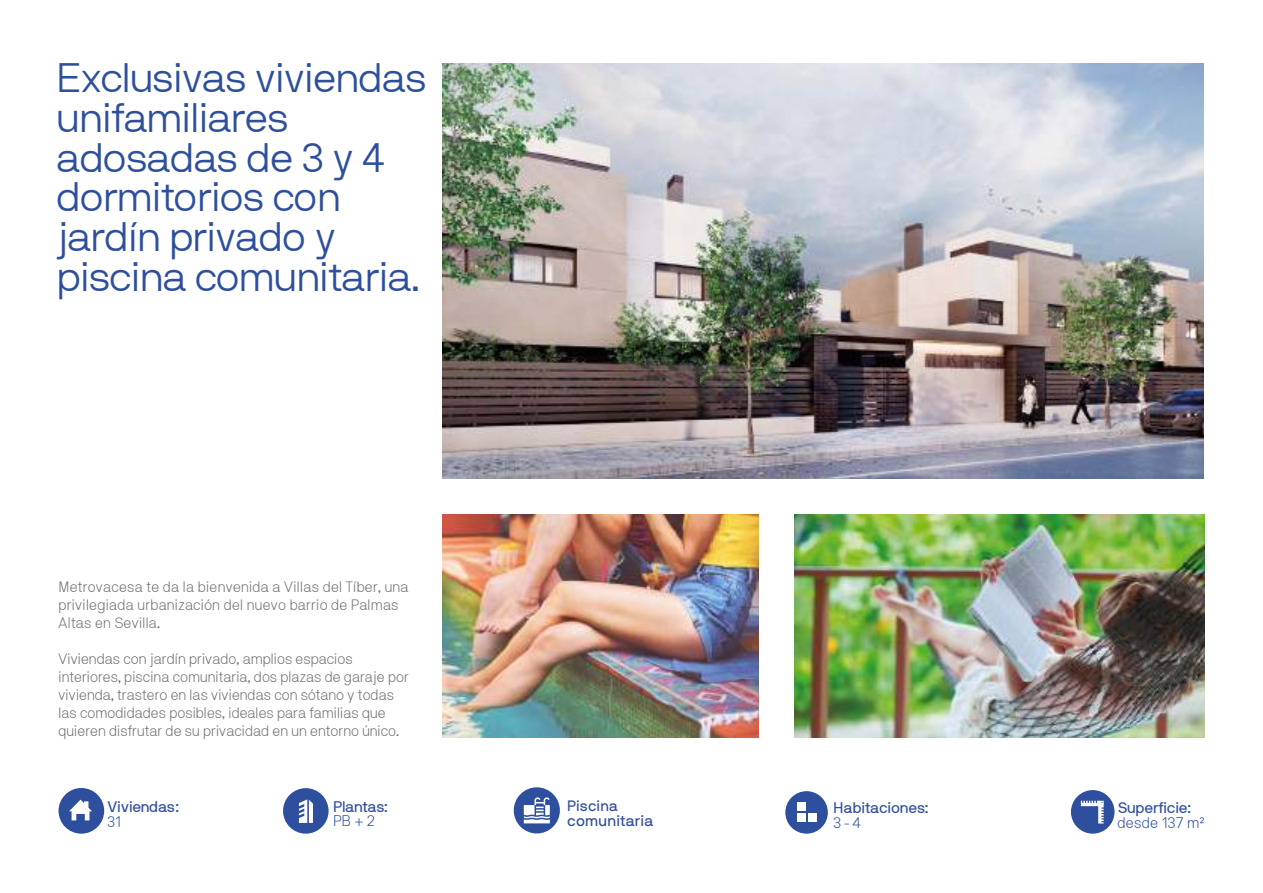
<style>
.page{position:relative;width:1263px;height:893px;background:#fff}
.page>*{position:absolute;margin:0;border:0;box-sizing:border-box;transform-origin:0 0}
.t1{font:41.1px/39.6px "NB International Light Webfont";letter-spacing:-.025em;color:#2e4f9d}
.t2{font:15.3px "NB International Regular Webfont";letter-spacing:-.01em;color:#2e4f9d}
.t3{font:15.3px "NB National Std Light Webfont";color:#2e4f9d}
.t4{font:15.3px "NB International Pro";letter-spacing:.01em;color:#2e4f9d}
.t5{font:15px/18px "NB National Std Light Webfont";letter-spacing:-.015em;color:#6f6f6e}
.t6{font:15px "NB International Pro";letter-spacing:.005em;color:#2e4f9d}
</style>
<div class="page">
<div style="left:59px;top:788px;width:45px;height:46px;background:#2e4f9d;border-radius:50%"></div>
<svg style="left:69px;top:800px;width:23px;height:20px"></svg>
<div style="left:283px;top:788px;width:46px;height:46px;background:#2e4f9d;border-radius:50%"></div>
<svg style="left:299px;top:799px;width:14px;height:24px"></svg>
<div style="left:785px;top:791px;width:43px;height:43px;background:#2e4f9d;border-radius:50%"></div>
<div style="left:797px;top:813px;width:9px;height:9px;background:#fff"></div>
<div style="left:797px;top:803px;width:9px;height:8px;background:#fff"></div>
<div style="left:808px;top:813px;width:9px;height:9px;background:#fff"></div>
<div style="left:1071px;top:790px;width:43px;height:44px;background:#2e4f9d;border-radius:50%"></div>
<svg style="left:1081px;top:801px;width:23px;height:22px"></svg>
<div style="left:514px;top:787px;width:46px;height:46px;background:#2e4f9d;border-radius:50%"></div>
<svg style="left:524px;top:797px;width:26px;height:26px"></svg>
<img style="left:443px;top:63px;width:760px;height:416px">
<img style="left:443px;top:514px;width:316px;height:223px">
<img style="left:794px;top:514px;width:410px;height:223px">
<h1 class="t1" style="left:57px;top:58px;width:372px">Exclusivas viviendas unifamiliares adosadas de 3 y 4 dormitorios con jardín privado y piscina comunitaria.</h1>
<p class="t5" style="left:59px;top:577px;width:352px">Metrovacesa te da la bienvenida a Villas del Tíber, una privilegiada urbanización del nuevo barrio de Palmas<br>Altas en Sevilla.</p>
<p class="t5" style="left:59px;top:649px;width:352px">Viviendas con jardín privado, amplios espacios interiores, piscina comunitaria, dos plazas de garaje por vivienda, trastero en las viviendas con sótano y todas las comodidades posibles, ideales para familias que quieren disfrutar de su privacidad en un entorno único.</p>
<p class="t2" style="left:107px;top:798px;width:73px">Viviendas:</p>
<p class="t3" style="left:107px;top:813px;width:15px">31</p>
<p class="t2" style="left:333px;top:798px;width:56px">Plantas:</p>
<p class="t3" style="left:333px;top:812px;width:43px">PB + 2</p>
<p class="t6" style="left:567px;top:797px;width:52px">Piscina</p>
<p class="t4" style="left:567px;top:812px;width:88px">comunitaria</p>
<p class="t2" style="left:834px;top:799px;width:97px">Habitaciones:</p>
<p class="t3" style="left:834px;top:814px;width:29px">3 - 4</p>
<p class="t2" style="left:1118px;top:799px;width:75px">Superficie:</p>
<p class="t3" style="left:1117px;top:814px;width:89px">desde 137 m²</p>
</div>
